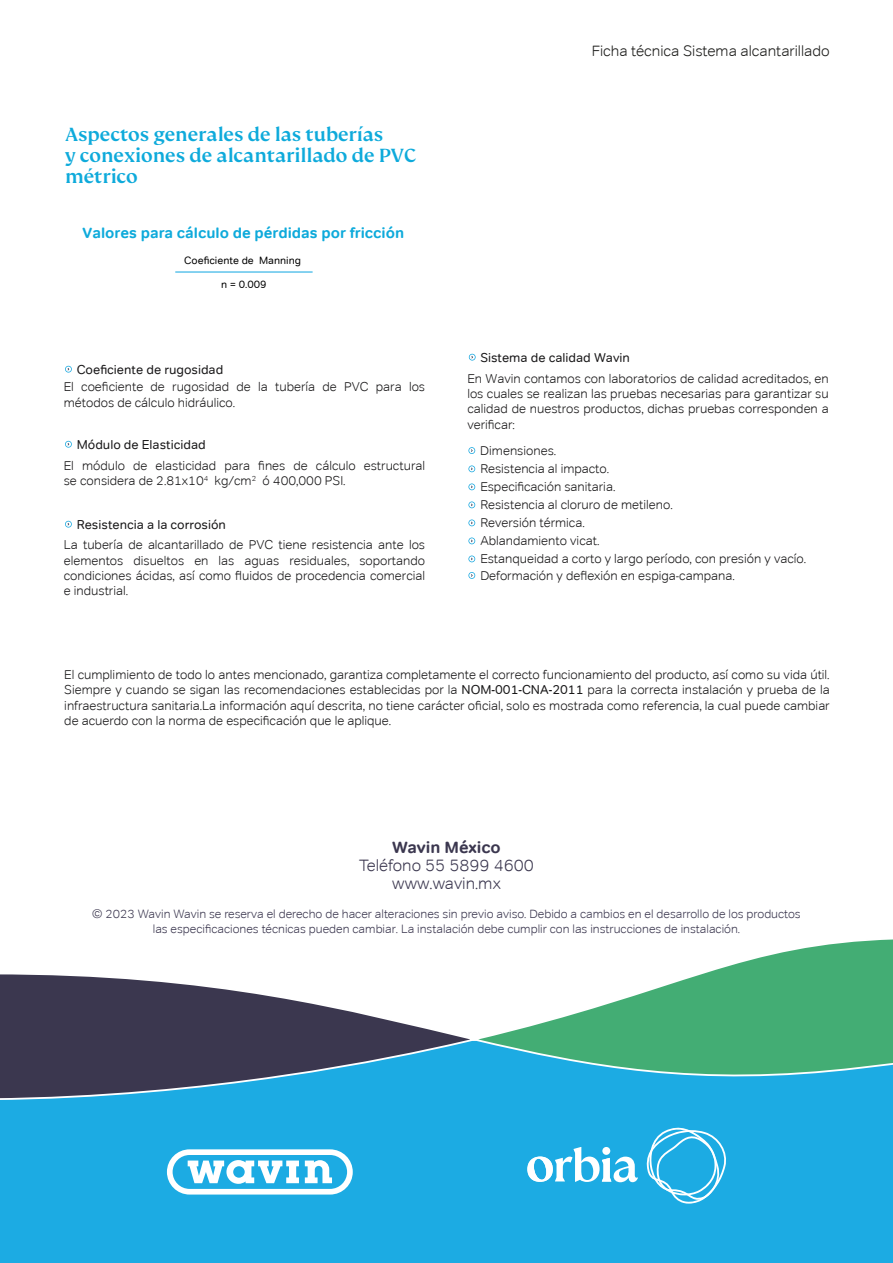
<style>
.page{position:relative;width:893px;height:1263px;background:#fff}
.page>*{position:absolute;margin:0;border:0;box-sizing:border-box;transform-origin:0 0}
.t1{font:500 21px/21px "FS Kim";color:#0eaadb}
.t2{font:300 16.5px/18px "Tondo";color:#3b374f;text-align:center}
.t3{font:700 16.5px "Tondo";color:#3b374f}
.t4{font:700 15px "Tondo";color:#0eaadb}
.t5{font:300 15px "Tondo";color:#1d1d1b}
.t6{font:300 12.75px/15.3px "Tondo";color:#181718}
.t7{font:12.75px "Tondo";color:#181718}
.t8{font:300 12px/15px "Tondo";color:#3b374f;text-align:center}
.t9{font:10.5px "Tondo";color:#010101}
.s1{font-weight:400}
</style>
<div class="page">
<hr style="left:175px;top:271px;width:138px;height:2px;background:#1cabe3">
<svg style="left:65px;top:366px;width:7px;height:7px"></svg>
<svg style="left:65px;top:441px;width:7px;height:7px"></svg>
<svg style="left:469px;top:354px;width:7px;height:7px"></svg>
<svg style="left:65px;top:521px;width:7px;height:7px"></svg>
<svg style="left:468px;top:465px;width:7px;height:7px"></svg>
<svg style="left:468px;top:483px;width:7px;height:7px"></svg>
<svg style="left:468px;top:501px;width:7px;height:7px"></svg>
<svg style="left:468px;top:519px;width:7px;height:7px"></svg>
<svg style="left:468px;top:537px;width:7px;height:7px"></svg>
<svg style="left:468px;top:555px;width:7px;height:7px"></svg>
<svg style="left:468px;top:572px;width:7px;height:7px"></svg>
<svg style="left:468px;top:447px;width:7px;height:7px"></svg>
<div style="left:0;top:1089px;width:893px;height:174px;background:#1cabe3"></div>
<svg style="left:0;top:974px;width:482px;height:127px;fill:#3b374f"></svg>
<svg style="left:466px;top:939px;width:427px;height:150px;fill:#43ad74"></svg>
<svg style="left:167px;top:1149px;width:186px;height:45px"></svg>
<svg style="left:527px;top:1147px;width:111px;height:35px"></svg>
<svg style="left:646px;top:1123px;width:83px;height:80px;background:#3fb8e7"></svg>
<h1 class="t1" style="left:65px;top:124px;width:353px">Aspectos generales de las tuberías<br>y conexiones de alcantarillado de PVC métrico</h1>
<p class="t4" style="left:83px;top:223px;width:323px">Valores para cálculo de pérdidas por fricción</p>
<p class="t9" style="left:184px;top:254px;width:118px">Coeficiente de Manning</p>
<p class="t9" style="left:221px;top:278px;width:47px">n = 0.009</p>
<p class="t7" style="left:77px;top:361px;width:148px">Coeficiente de rugosidad</p>
<p class="t6" style="left:64px;top:379px;width:363px">El coeficiente de rugosidad de la tubería de PVC para los métodos de cálculo hidráulico.</p>
<p class="t7" style="left:77px;top:437px;width:131px">Módulo de Elasticidad</p>
<p class="t6" style="left:64px;top:458px;width:363px">El módulo de elasticidad para fines de cálculo estructural se considera de 2.81x10<sup>4</sup> kg/cm<sup>2</sup> ó 400,000 PSI.</p>
<p class="t7" style="left:77px;top:517px;width:151px">Resistencia a la corrosión</p>
<p class="t6" style="left:64px;top:537px;width:363px;text-align:justify">La tubería de alcantarillado de PVC tiene resistencia ante los elementos disueltos en las aguas residuales, soportando condiciones ácidas, así como fluidos de procedencia comercial e industrial.</p>
<p class="t5" style="left:592px;top:42px;width:239px">Ficha técnica Sistema alcantarillado</p>
<p class="t7" style="left:480px;top:350px;width:151px">Sistema de calidad Wavin</p>
<p class="t6" style="left:467px;top:371px;width:363px;text-align:justify">En Wavin contamos con laboratorios de calidad acreditados, en los cuales se realizan las pruebas necesarias para garantizar su calidad de nuestros productos, dichas pruebas corresponden a verificar:</p>
<p class="t6" style="left:480px;top:442px;width:327px;line-height:18px">Dimensiones.<br>Resistencia al impacto.<br>Especificación sanitaria.<br>Resistencia al cloruro de metileno.<br>Reversión térmica.<br>Ablandamiento vicat.<br>Estanqueidad a corto y largo período, con presión y vacío.</p>
<p class="t6" style="left:480px;top:567px;width:256px">Deformación y deflexión en espiga-campana.</p>
<p class="t6" style="left:64px;top:667px;width:767px;text-align:justify">El cumplimiento de todo lo antes mencionado, garantiza completamente el correcto funcionamiento del producto, así como su vida útil.<br>Siempre y cuando se sigan las recomendaciones establecidas por la <span class="s1">NOM-001-CNA-2011</span> para la correcta instalación y prueba de la infraestructura sanitaria.La información aquí descrita, no tiene carácter oficial, solo es mostrada como referencia, la cual puede cambiar de acuerdo con la norma de especificación que le aplique.</p>
<p class="t3" style="left:392px;top:837px;width:110px">Wavin México</p>
<p class="t2" style="left:359px;top:857px;width:176px">Teléfono 55 5899 4600 www.wavin.mx</p>
<p class="t8" style="left:92px;top:907px;width:710px">© 2023 Wavin Wavin se reserva el derecho de hacer alteraciones sin previo aviso. Debido a cambios en el desarrollo de los productos las especificaciones técnicas pueden cambiar. La instalación debe cumplir con las instrucciones de instalación.</p>
</div>
